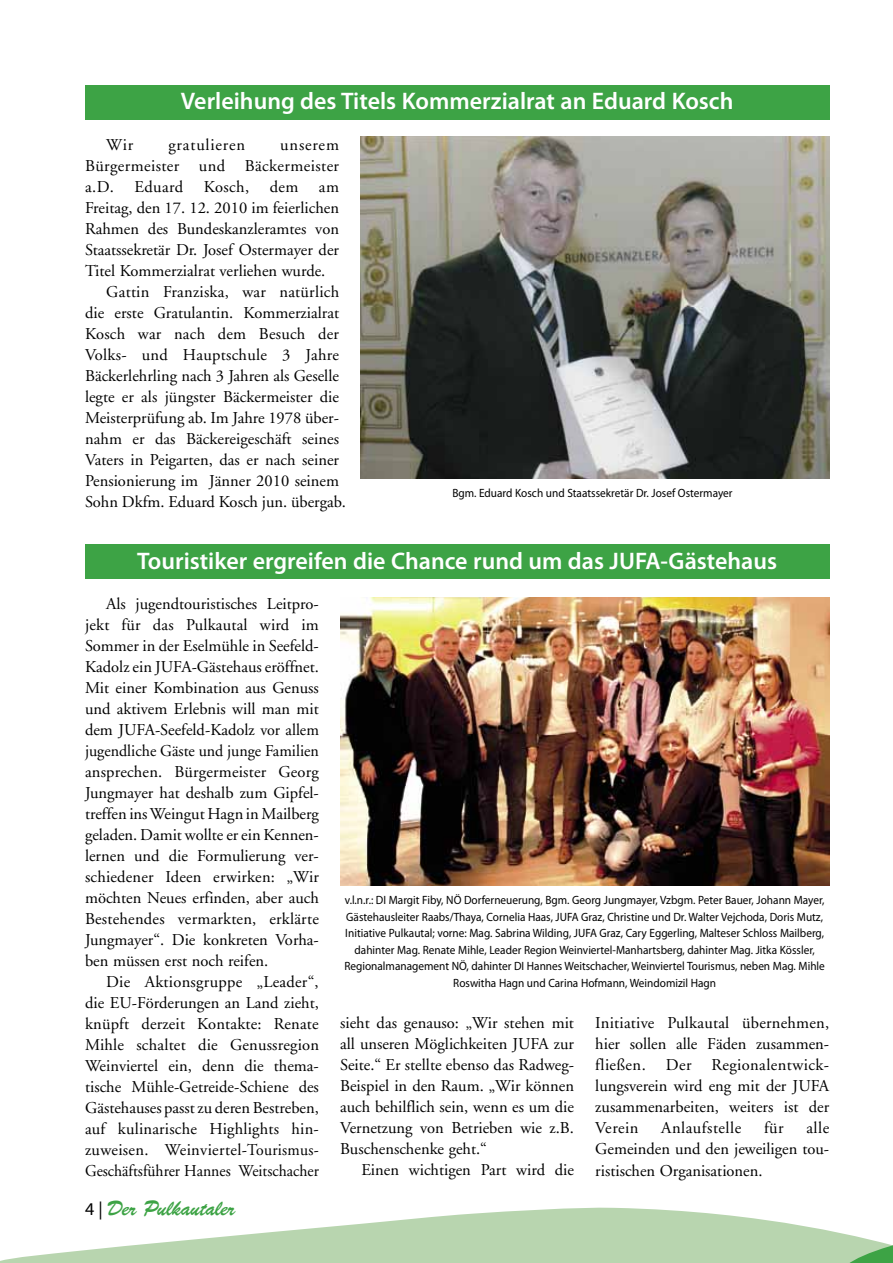
<style>
.page{position:relative;width:893px;height:1263px;background:#fff}
.page>*{position:absolute;margin:0;border:0;box-sizing:border-box;transform-origin:0 0}
.t1{font:600 24px "Myriad Pro";color:#fff}
.t2{font:21px "Brush Script BT";color:#3da345}
.t3{font:16.5px/21px "Adobe Garamond";color:#000;text-align:justify}
.t4{font:16.5px "Adobe Garamond";letter-spacing:.025em;color:#000}
.t5{font:16.5px "Adobe Garamond";letter-spacing:.05em;color:#000}
.t6{font:16.5px "Adobe Garamond";letter-spacing:.03em;color:#000}
.t7{font:12px/16.5px "Myriad Pro";color:#000;text-align:center;scale:.94 1}
.s1{font-family:"Myriad Pro";font-size:18px;color:#000}
</style>
<div class="page">
<svg style="left:0;top:1207px;width:842px;height:56px;fill:#b8d5af"></svg>
<svg style="left:842px;top:1233px;width:51px;height:30px"></svg>
<img style="left:340px;top:597px;width:489px;height:288px">
<div style="left:85px;top:544px;width:744px;height:34px;background:#3da345"></div>
<div style="left:85px;top:85px;width:744px;height:34px;background:#3da345"></div>
<img style="left:360px;top:136px;width:469px;height:343px">
<h1 class="t1" style="left:181px;top:86px;width:554px">Verleihung des Titels Kommerzialrat an Eduard Kosch</h1>
<p class="t3" style="left:106px;top:135px;width:29px">Wir</p>
<p class="t5" style="left:168px;top:136px;width:78px">gratulieren</p>
<p class="t5" style="left:280px;top:136px;width:60px">unserem</p>
<p class="t4" style="left:85px;top:157px;width:256px">Bürgermeister und Bäckermeister</p>
<p class="t4" style="left:85px;top:178px;width:255px">a.D. Eduard Kosch, dem am</p>
<p class="t3" style="left:85px;top:198px;width:255px">Freitag, den 17. 12. 2010 im feierlichen</p>
<p class="t3" style="left:85px;top:219px;width:255px">Rahmen des Bundeskanzleramtes von</p>
<p class="t3" style="left:85px;top:240px;width:255px">Staatssekretär Dr. Josef Ostermayer der</p>
<p class="t3" style="left:85px;top:261px;width:242px">Titel Kommerzialrat verliehen wurde.</p>
<p class="t3" style="left:106px;top:282px;width:234px">Gattin Franziska, war natürlich</p>
<p class="t3" style="left:85px;top:303px;width:256px">die erste Gratulantin. Kommerzialrat</p>
<p class="t3" style="left:85px;top:324px;width:255px">Kosch war nach dem Besuch der</p>
<p class="t3" style="left:85px;top:345px;width:255px">Volks- und Hauptschule 3 Jahre</p>
<p class="t3" style="left:85px;top:366px;width:255px">Bäckerlehrling nach 3 Jahren als Geselle</p>
<p class="t3" style="left:85px;top:387px;width:255px">legte er als jüngster Bäckermeister die</p>
<p class="t3" style="left:85px;top:408px;width:255px">Meisterprüfung ab. Im Jahre 1978 über-</p>
<p class="t3" style="left:85px;top:429px;width:256px">nahm er das Bäckereigeschäft seines</p>
<p class="t3" style="left:85px;top:450px;width:255px">Vaters in Peigarten, das er nach seiner</p>
<p class="t3" style="left:85px;top:471px;width:255px">Pensionierung im Jänner 2010 seinem</p>
<p class="t3" style="left:85px;top:492px;width:262px">Sohn Dkfm. Eduard Kosch jun. übergab.</p>
<p class="t7" style="left:452px;top:484px;width:300px">Bgm. Eduard Kosch und Staatssekretär Dr. Josef Ostermayer</p>
<h1 class="t1" style="left:137px;top:545px;width:641px">Touristiker ergreifen die Chance rund um das JUFA-Gästehaus</h1>
<p class="t3" style="left:85px;top:594px;width:235px;text-indent:21px">Als jugendtouristisches Leitpro&shy;jekt für das Pulkautal wird im Sommer in der Eselmühle in Seefeld-Kadolz ein JUFA-Gästehaus eröffnet.<br>Mit einer Kombination aus Genuss und aktivem Erlebnis will man mit dem JUFA-Seefeld-Kadolz vor allem jugendliche Gäste und junge Familien ansprechen. Bürgermeister Georg Jungmayer hat deshalb zum Gipfel&shy;treffen ins Weingut Hagn in Mailberg geladen. Damit wollte er ein Kennen&shy;lernen und die Formulierung ver&shy;schiedener Ideen erwirken: „Wir möchten Neues erfinden, aber auch Bestehendes vermarkten, erklärte Jungmayer“. Die konkreten Vorha&shy;ben müssen erst noch reifen.</p>
<p class="t3" style="left:85px;top:972px;width:235px;text-indent:21px">Die Aktionsgruppe „Leader“, die EU-Förderungen an Land zieht, knüpft derzeit Kontakte: Renate Mihle schaltet die Genussregion Weinviertel ein, denn die thema&shy;tische Mühle-Getreide-Schiene des Gästehauses passt zu deren Bestreben, auf kulinarische Highlights hin&shy;zuweisen. Weinviertel-Tourismus-Geschäftsführer Hannes Weitschacher</p>
<p class="t2" style="left:85px;top:1195px;width:152px"><span class="s1">4 |</span> Der Pulkautaler</p>
<p class="t7" style="left:344px;top:892px;width:513px">v.l.n.r.: DI Margit Fiby, NÖ Dorferneuerung, Bgm. Georg Jungmayer, Vzbgm. Peter Bauer, Johann Mayer, Gästehausleiter Raabs/Thaya, Cornelia Haas, JUFA Graz, Christine und Dr. Walter Vejchoda, Doris Mutz, Initiative Pulkautal; vorne: Mag. Sabrina Wilding, JUFA Graz, Cary Eggerling, Malteser Schloss Mailberg, dahinter Mag. Renate Mihle, Leader Region Weinviertel-Manhartsberg, dahinter Mag. Jitka Kössler, Regionalmanagement NÖ, dahinter DI Hannes Weitschacher, Weinviertel Tourismus, neben Mag. Mihle Roswitha Hagn und Carina Hofmann, Weindomizil Hagn</p>
<p class="t3" style="left:340px;top:1013px;width:235px">sieht das genauso: „Wir stehen mit all unseren Möglichkeiten JUFA zur Seite.“ Er stellte ebenso das Radweg-Beispiel in den Raum. „Wir können auch behilflich sein, wenn es um die Vernetzung von Betrieben wie z.B.<br>Buschenschenke geht.“</p>
<p class="t3" style="left:361px;top:1160px;width:214px">Einen wichtigen Part wird die</p>
<p class="t3" style="left:595px;top:1013px;width:235px">Initiative Pulkautal übernehmen, hier sollen alle Fäden zusammen&shy;fließen. Der Regionalentwick&shy;lungsverein wird eng mit der JUFA zusammenarbeiten, weiters ist der Verein</p>
<p class="t3" style="left:595px;top:1118px;width:235px;text-indent:211px">alle Gemeinden und den jeweiligen tou&shy;ristischen Organisationen.</p>
<p class="t6" style="left:661px;top:1119px;width:81px">Anlaufstelle</p>
<p class="t3" style="left:764px;top:1118px;width:21px">für</p>
</div>
